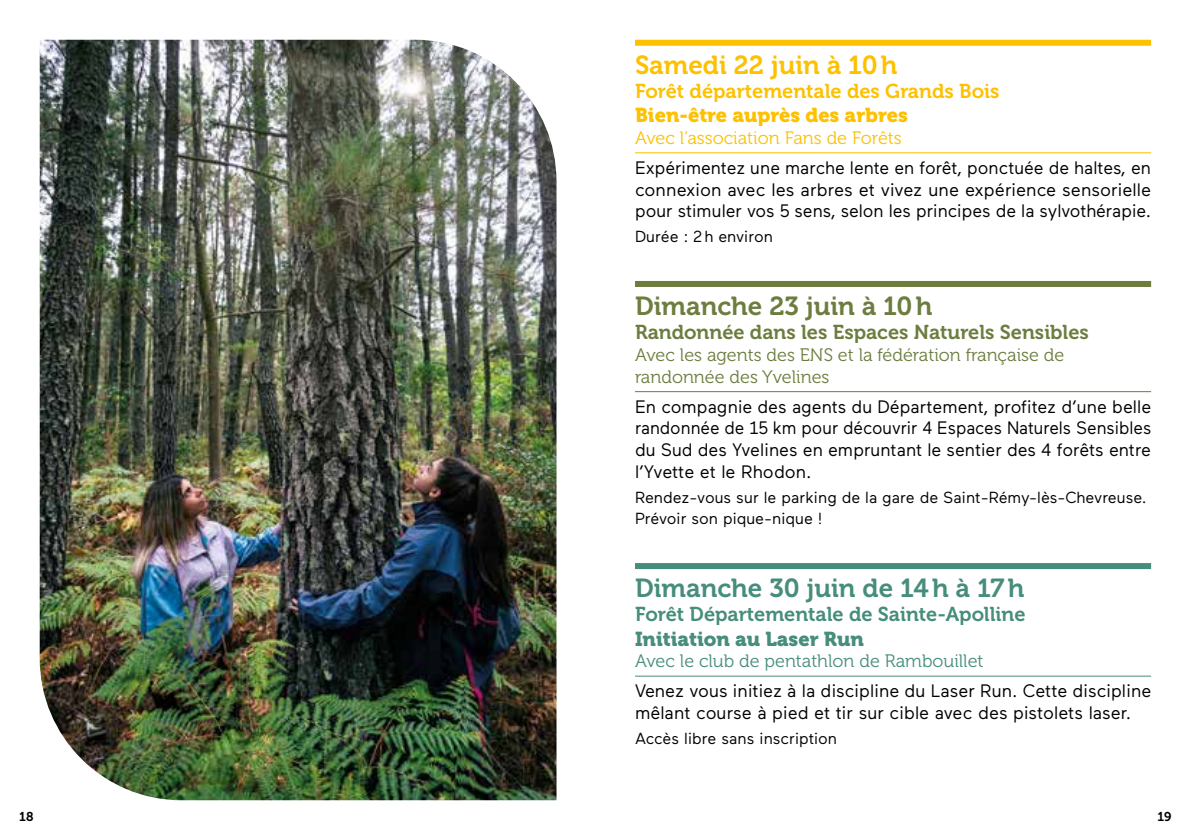
<style>
.page{position:relative;width:1191px;height:840px;background:#fff}
.page>*{position:absolute;margin:0;border:0;box-sizing:border-box;transform-origin:0 0}
.t1{font:26px "Museo 700";color:#478d7c}
.t2{font:26px "Museo 700";color:#6c7d3f}
.t3{font:26px "Museo 700";color:#fdc100}
.t4{font:20px "Museo 700";color:#6c7d3f}
.t5{font:20px "Museo 700";color:#478d7c}
.t6{font:20px "Museo 700";color:#fdc100}
.t7{font:20px "Museo 900";color:#fdc100}
.t8{font:20px "Museo 900";color:#478d7c}
.t9{font:18px/21.6px "Maax";color:#000;text-align:justify}
.t10{font:18px/21.6px "Museo 300";color:#6c7d3f}
.t11{font:18px "Museo 300";color:#478d7c}
.t12{font:18px "Museo 300";color:#fdc100}
.t13{font:16px/21.6px "Maax";color:#000}
.t14{font:12.8px "Museo 700";color:#000}
</style>
<div class="page">
<img style="left:40px;top:40px;width:516px;height:759px">
<div style="left:635px;top:40px;width:516px;height:6px;background:#fdc100"></div>
<hr style="left:635px;top:152px;width:516px;height:1px;background:#fdc100">
<div style="left:635px;top:281px;width:516px;height:6px;background:#6c7d3f"></div>
<hr style="left:635px;top:391px;width:516px;height:1px;background:#6c7d3f">
<div style="left:635px;top:562px;width:516px;height:6px;background:#478d7c"></div>
<hr style="left:635px;top:675px;width:516px;height:1px;background:#478d7c">
<h1 class="t3" style="left:635px;top:51px;width:264px">Samedi 22 juin à 10h</h1>
<p class="t6" style="left:635px;top:80px;width:366px">Forêt départementale des Grands Bois</p>
<p class="t7" style="left:635px;top:104px;width:274px">Bien-être auprès des arbres</p>
<p class="t12" style="left:635px;top:128px;width:268px">Avec l’association Fans de Forêts</p>
<p class="t9" style="left:635px;top:157px;width:518px">Expérimentez une marche lente en forêt, ponctuée de haltes, en connexion avec les arbres et vivez une expérience sensorielle pour stimuler vos 5 sens, selon les principes de la sylvothérapie.</p>
<p class="t13" style="left:635px;top:226px;width:139px">Durée : 2h environ</p>
<h1 class="t2" style="left:635px;top:292px;width:299px">Dimanche 23 juin à 10h</h1>
<p class="t4" style="left:635px;top:321px;width:455px">Randonnée dans les Espaces Naturels Sensibles</p>
<p class="t10" style="left:635px;top:344px;width:431px">Avec les agents des ENS et la fédération française de randonnée des Yvelines</p>
<p class="t9" style="left:635px;top:396px;width:518px">En compagnie des agents du Département, profitez d’une belle randonnée de 15 km pour découvrir 4 Espaces Naturels Sensibles du Sud des Yvelines en empruntant le sentier des 4 forêts entre l’Yvette et le Rhodon.</p>
<p class="t13" style="left:635px;top:486px;width:513px">Rendez-vous sur le parking de la gare de Saint-Rémy-lès-Chevreuse.<br>Prévoir son pique-nique !</p>
<h1 class="t1" style="left:635px;top:573px;width:391px">Dimanche 30 juin de 14h à 17h</h1>
<p class="t5" style="left:635px;top:603px;width:392px">Forêt Départementale de Sainte-Apolline</p>
<p class="t8" style="left:635px;top:626px;width:230px">Initiation au Laser Run</p>
<p class="t11" style="left:635px;top:650px;width:350px">Avec le club de pentathlon de Rambouillet</p>
<p class="t9" style="left:635px;top:680px;width:518px">Venez vous initiez à la discipline du Laser Run. Cette discipline mêlant course à pied et tir sur cible avec des pistolets laser.</p>
<p class="t13" style="left:635px;top:727px;width:204px">Accès libre sans inscription</p>
<p class="t14" style="left:19px;top:808px;width:16px">18</p>
<p class="t14" style="left:1157px;top:808px;width:16px">19</p>
</div>
